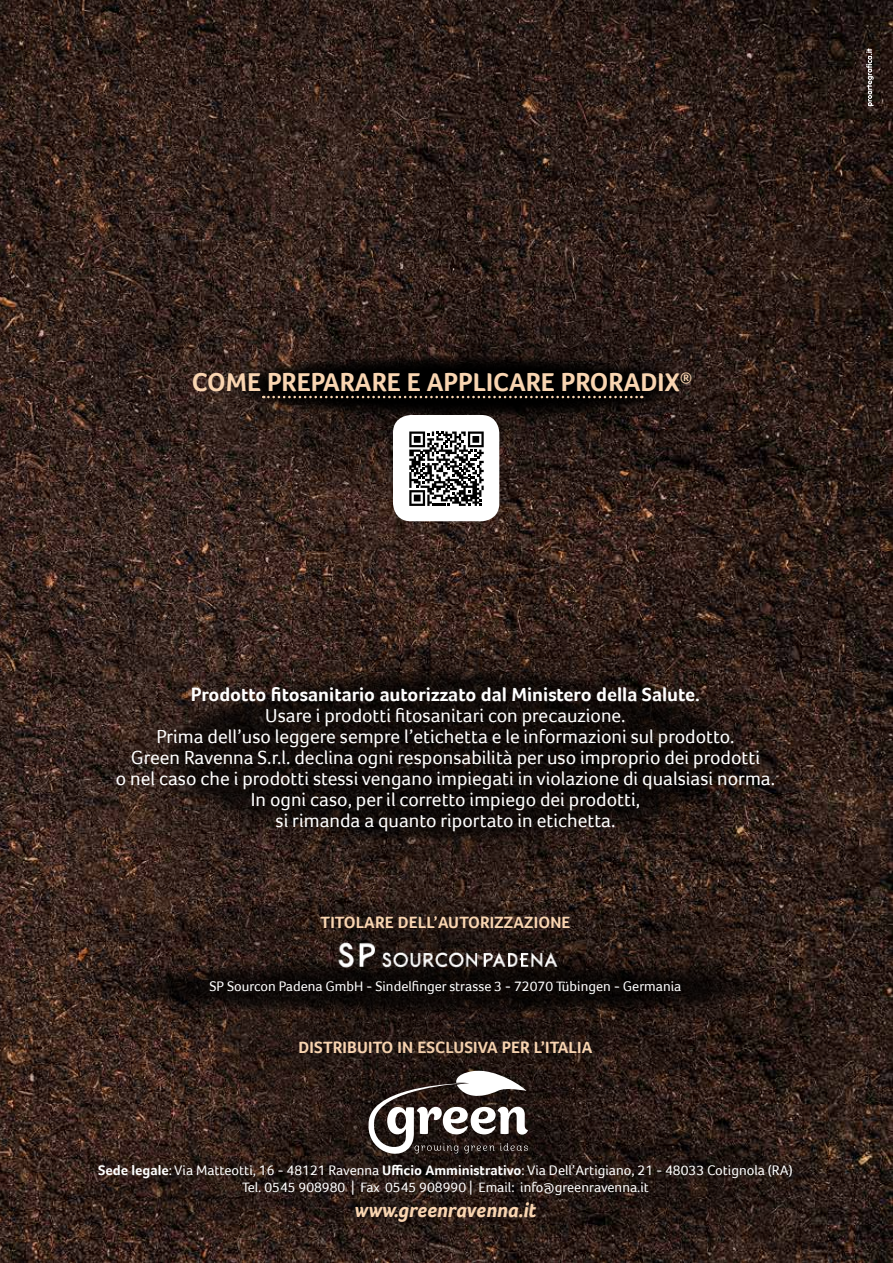
<style>
.page{position:relative;width:893px;height:1263px;background:#fff}
.page>*{position:absolute;margin:0;border:0;box-sizing:border-box;transform-origin:0 0}
.t1{font:700 26.4px "Foco";color:#f9d5b1}
.t2{font:italic 700 21px "Foco";color:#f9d5b1}
.t3{font:19.5px/21px "Foco";color:#fff;text-align:center}
.t4{font:700 19.5px "Foco";color:#fff}
.t5{font:700 16.8px "Foco";letter-spacing:.01em;color:#f9d5b1}
.t6{font:14.25px/17.1px "Foco";color:#fff;text-align:center}
.s1{font-weight:700}
</style>
<div class="page">
<img style="left:0;top:0;width:893px;height:1263px">
<svg style="left:866px;top:48px;width:8px;height:58px"></svg>
<div style="left:154px;top:274px;width:615px;height:230px;background:#000;opacity:.75"></div>
<svg style="left:226px;top:356px;width:466px;height:60px;background:#080504"></svg>
<div style="left:90px;top:589px;width:731px;height:340px;background:#000;opacity:.75"></div>
<svg style="left:167px;top:670px;width:572px;height:171px;background:#120c0a"></svg>
<div style="left:36px;top:878px;width:825px;height:225px;background:#000;opacity:.75"></div>
<svg style="left:106px;top:960px;width:679px;height:55px;background:#130c0a"></svg>
<img style="left:337px;top:942px;width:221px;height:26px">
<svg style="left:263px;top:396px;width:379px;height:2px"></svg>
<div style="left:393px;top:415px;width:106px;height:106px;background:#fff;border-radius:18px"></div>
<svg style="left:409px;top:431px;width:75px;height:75px"></svg>
<div style="left:288px;top:1034px;width:317px;height:178px;background:#000;opacity:.75"></div>
<div style="left:52px;top:1088px;width:789px;height:175px;background:#000;opacity:.75"></div>
<svg style="left:81px;top:1119px;width:729px;height:118px;background:#271a15"></svg>
<svg style="left:363px;top:1067px;width:165px;height:93px"></svg>
<h1 class="t1" style="left:192px;top:367px;width:502px">COME PREPARARE E APPLICARE PRORADIX<sup>®</sup></h1>
<p class="t4" style="left:191px;top:682px;width:511px">Prodotto fitosanitario autorizzato dal Ministero della Salute.</p>
<p class="t3" style="left:116px;top:704px;width:661px">Usare i prodotti fitosanitari con precauzione.<br>Prima dell’uso leggere sempre l’etichetta e le informazioni sul prodotto.<br>Green Ravenna S.r.l. declina ogni responsabilità per uso improprio dei prodotti<br>o nel caso che i prodotti stessi vengano impiegati in violazione di qualsiasi norma.<br>In ogni caso, per il corretto impiego dei prodotti,<br>si rimanda a quanto riportato in etichetta.</p>
<p class="t5" style="left:321px;top:912px;width:251px">TITOLARE DELL’AUTORIZZAZIONE</p>
<p class="t6" style="left:210px;top:977px;width:473px">SP Sourcon Padena GmbH - Sindelfinger strasse 3 - 72070 Tübingen - Germania</p>
<p class="t5" style="left:299px;top:1037px;width:295px">DISTRIBUITO IN ESCLUSIVA PER L’ITALIA</p>
<p class="t6" style="left:98px;top:1162px;width:696px"><span class="s1">Sede legale</span>: Via Matteotti, 16 - 48121 Ravenna <span class="s1">Ufficio Amministrativo</span>: Via Dell’Artigiano, 21 - 48033 Cotignola (RA)<br>Tel. 0545 908980 | Fax 0545 908990 | Email: info@greenravenna.it</p>
<p class="t2" style="left:355px;top:1198px;width:183px">www.greenravenna.it</p>
</div>
